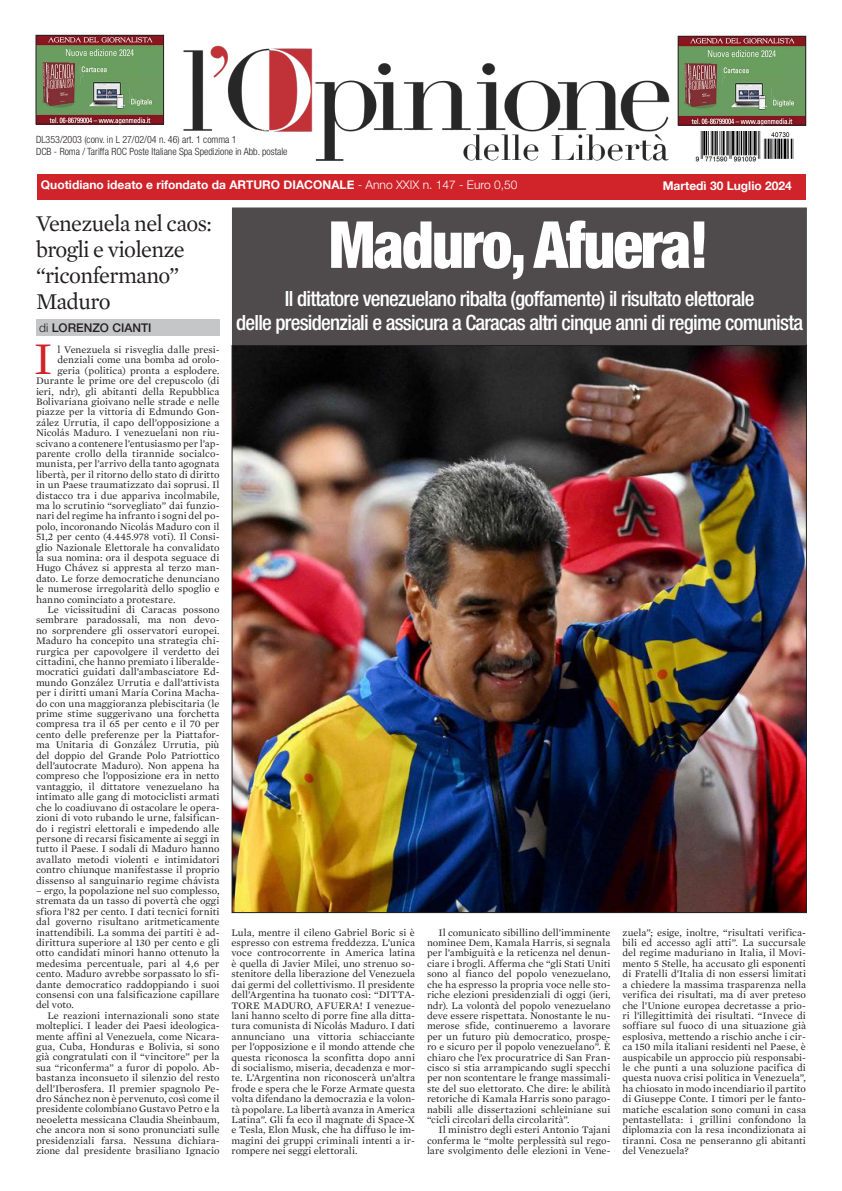
<style>
.page{position:relative;width:842px;height:1191px;background:#fff}
.page>*{position:absolute;margin:0;border:0;box-sizing:border-box;transform-origin:0 0}
.t1{font:900 condensed 65px "Helvetica Neue LT Std";letter-spacing:-.03em;color:#fff;scale:.94 1}
.t2{font:46.2px "Mercury Text G1";color:#d1232a}
.t3{font:23px/26px "Mercury Text G1";letter-spacing:-.03em;color:#231f20}
.t4{font:500 condensed 21px "Helvetica Neue LT Std";letter-spacing:-.035em;color:#fff}
.t5{font:700 12px "Helvetica Neue";color:#fff}
.t6{font:500 12px "Helvetica Neue";color:#231f20}
.t7{font:10.2px/10.4px "Mercury Text G1";color:#231f20;text-align:justify}
.t8{font:300 condensed 10px "Helvetica Neue LT Std";color:#231f20}
.s1{font-weight:300}
</style>
<div class="page">
<img style="left:38px;top:37px;width:124px;height:85px">
<div style="left:36px;top:35px;width:128px;height:89px;border:1px solid #231f20"></div>
<img style="left:183px;top:45px;width:487px;height:116px">
<div style="left:36px;top:174px;width:769px;height:25px;background:#d1232a"></div>
<div style="left:36px;top:319px;width:183px;height:16px;background:#c5c6c8"></div>
<img style="left:694px;top:132px;width:100px;height:30px">
<img style="left:680px;top:38px;width:124px;height:85px">
<div style="left:678px;top:36px;width:128px;height:89px;border:1px solid #231f20"></div>
<img style="left:234px;top:347px;width:571px;height:564px">
<div style="left:232px;top:208px;width:574px;height:136px;background:#4f4b4c"></div>
<div style="left:232px;top:207px;width:575px;height:138px;border:1px solid #231f20"></div>
<p class="t8" style="left:36px;top:134px;width:202px">DL353/2003 (conv. in L 27/02/04 n. 46) art. 1 comma 1</p>
<p class="t8" style="left:36px;top:146px;width:253px">DCB - Roma / Tariffa ROC Poste Italiane Spa Spedizione in Abb. postale</p>
<p class="t5" style="left:41px;top:177px;width:478px">Quotidiano ideato e rifondato da ARTURO DIACONALE <span class="s1">- Anno XXIX n. 147 - Euro 0,50</span></p>
<p class="t5" style="left:663px;top:178px;width:131px">Martedì 30 Luglio 2024</p>
<p class="t3" style="left:36px;top:210px;width:177px">Venezuela nel caos: brogli e violenze</p>
<p class="t3" style="left:36px;top:262px;width:145px">“riconfermano”</p>
<p class="t3" style="left:36px;top:288px;width:76px">Maduro</p>
<p class="t6" style="left:39px;top:321px;width:114px"><span class="s1">di</span> LORENZO CIANTI</p>
<p class="t1" style="left:329px;top:205px;width:405px">Maduro, Afuera!</p>
<p class="t4" style="left:285px;top:286px;width:471px">Il dittatore venezuelano ribalta (goffamente) il risultato elettorale</p>
<p class="t4" style="left:236px;top:310px;width:569px">delle presidenziali e assicura a Caracas altri cinque anni di regime comunista</p>
<p class="t2" style="left:34px;top:331px;width:20px">I</p>
<p class="t7" style="left:57px;top:344px;width:164px">l Venezuela si risveglia dalle presi-</p>
<p class="t7" style="left:57px;top:355px;width:164px">denziali come una bomba ad orolo-</p>
<p class="t7" style="left:57px;top:365px;width:164px">geria (politica) pronta a esplodere.</p>
<p class="t7" style="left:36px;top:375px;width:185px">Durante le prime ore del crepuscolo (di</p>
<p class="t7" style="left:36px;top:386px;width:185px">ieri, ndr), gli abitanti della Repubblica</p>
<p class="t7" style="left:36px;top:396px;width:185px">Bolivariana gioivano nelle strade e nelle</p>
<p class="t7" style="left:36px;top:407px;width:185px">piazze per la vittoria di Edmundo Gon-</p>
<p class="t7" style="left:36px;top:417px;width:185px">zález Urrutia, il capo dell’opposizione a</p>
<p class="t7" style="left:36px;top:427px;width:185px">Nicolás Maduro. I venezuelani non riu-</p>
<p class="t7" style="left:36px;top:438px;width:185px">scivano a contenere l’entusiasmo per l’ap-</p>
<p class="t7" style="left:36px;top:448px;width:185px">parente crollo della tirannide socialco-</p>
<p class="t7" style="left:36px;top:459px;width:185px">munista, per l’arrivo della tanto agognata</p>
<p class="t7" style="left:36px;top:469px;width:185px">libertà, per il ritorno dello stato di diritto</p>
<p class="t7" style="left:36px;top:479px;width:185px">in un Paese traumatizzato dai soprusi. Il</p>
<p class="t7" style="left:36px;top:490px;width:185px">distacco tra i due appariva incolmabile,</p>
<p class="t7" style="left:36px;top:500px;width:185px">ma lo scrutinio “sorvegliato” dai funzio-</p>
<p class="t7" style="left:36px;top:511px;width:185px">nari del regime ha infranto i sogni del po-</p>
<p class="t7" style="left:36px;top:521px;width:185px">polo, incoronando Nicolás Maduro con il</p>
<p class="t7" style="left:36px;top:531px;width:185px">51,2 per cento (4.445.978 voti). Il Consi-</p>
<p class="t7" style="left:36px;top:542px;width:185px">glio Nazionale Elettorale ha convalidato</p>
<p class="t7" style="left:36px;top:552px;width:185px">la sua nomina: ora il despota seguace di</p>
<p class="t7" style="left:36px;top:563px;width:185px">Hugo Chávez si appresta al terzo man-</p>
<p class="t7" style="left:36px;top:573px;width:185px">dato. Le forze democratiche denunciano</p>
<p class="t7" style="left:36px;top:583px;width:185px">le numerose irregolarità dello spoglio e</p>
<p class="t7" style="left:36px;top:594px;width:141px">hanno cominciato a protestare.</p>
<p class="t7" style="left:36px;top:604px;width:185px;text-indent:11px">Le vicissitudini di Caracas possono sembrare paradossali, ma non devo&shy;no sorprendere gli osservatori europei.<br>Maduro ha concepito una strategia chi&shy;rurgica per capovolgere il verdetto dei cittadini, che hanno premiato i liberalde&shy;mocratici guidati dall’ambasciatore Ed&shy;mundo González Urrutia e dall’attivista per i diritti umani María Corina Macha&shy;do con una maggioranza plebiscitaria (le prime stime suggerivano una forchetta compresa tra il 65 per cento e il 70 per cento delle preferenze per la Piattafor&shy;ma Unitaria di González Urrutia, più del doppio del Grande Polo Patriottico dell’autocrate Maduro). Non appena ha compreso che l’opposizione era in netto vantaggio, il dittatore venezuelano ha intimato alle gang di motociclisti armati che lo coadiuvano di ostacolare le opera&shy;zioni di voto rubando le urne, falsifican&shy;do i registri elettorali e impedendo alle persone di recarsi fisicamente ai seggi in tutto il Paese. I sodali di Maduro hanno avallato metodi violenti e intimidatori contro chiunque manifestasse il proprio dissenso al sanguinario regime chávista</p>
<p class="t7" style="left:36px;top:885px;width:185px">– ergo, la popolazione nel suo complesso, stremata da un tasso di povertà che oggi sfiora l’82 per cento. I dati tecnici forniti dal governo risultano aritmeticamente inattendibili. La somma dei partiti è ad&shy;dirittura superiore al 130 per cento e gli otto candidati minori hanno ottenuto la medesima percentuale, pari al 4,6 per cento. Maduro avrebbe sorpassato lo sfi&shy;dante democratico raddoppiando i suoi consensi con una falsificazione capillare del voto.</p>
<p class="t7" style="left:36px;top:1010px;width:185px;text-indent:11px">Le reazioni internazionali sono state molteplici. I leader dei Paesi ideologica&shy;mente affini al Venezuela, come Nicara&shy;gua, Cuba, Honduras e Bolivia, si sono già congratulati con il “vincitore” per la sua “riconferma” a furor di popolo. Ab&shy;bastanza inconsueto il silenzio del resto dell’Iberosfera. Il premier spagnolo Pe&shy;dro Sánchez non è pervenuto, così come il presidente colombiano Gustavo Petro e la neoeletta messicana Claudia Sheinbaum, che ancora non si sono pronunciati sulle presidenziali farsa. Nessuna dichiara&shy;zione dal presidente brasiliano Ignacio</p>
<p class="t7" style="left:231px;top:927px;width:185px">Lula, mentre il cileno Gabriel Boric si è espresso con estrema freddezza. L’unica voce controcorrente in America latina è quella di Javier Milei, uno strenuo so&shy;stenitore della liberazione del Venezuela dai germi del collettivismo. Il presidente dell’Argentina ha tuonato così: “DITTA-TORE MADURO, AFUERA! I venezue&shy;lani hanno scelto di porre fine alla ditta&shy;tura comunista di Nicolás Maduro. I dati annunciano una vittoria schiacciante per l’opposizione e il mondo attende che questa riconosca la sconfitta dopo anni di socialismo, miseria, decadenza e mor&shy;te. L’Argentina non riconoscerà un’altra frode e spera che le Forze Armate questa volta difendano la democrazia e la volon&shy;tà popolare. La libertà avanza in America Latina”. Gli fa eco il magnate di Space-X e Tesla, Elon Musk, che ha diffuso le im&shy;magini dei gruppi criminali intenti a ir&shy;rompere nei seggi elettorali.</p>
<p class="t7" style="left:427px;top:927px;width:185px;text-indent:11px">Il comunicato sibillino dell’imminente nominee Dem, Kamala Harris, si segnala per l’ambiguità e la reticenza nel denun&shy;ciare i brogli. Afferma che “gli Stati Uniti sono al fianco del popolo venezuelano, che ha espresso la propria voce nelle sto&shy;riche elezioni presidenziali di oggi (ieri, ndr). La volontà del popolo venezuelano deve essere rispettata. Nonostante le nu&shy;merose sfide, continueremo a lavorare per un futuro più democratico, prospe&shy;ro e sicuro per il popolo venezuelano”. È chiaro che l’ex procuratrice di San Fran&shy;cisco si stia arrampicando sugli specchi per non scontentare le frange massimali&shy;ste del suo elettorato. Che dire: le abilità retoriche di Kamala Harris sono parago&shy;nabili alle dissertazioni schleiniane sui “cicli circolari della circolarità”.</p>
<p class="t7" style="left:427px;top:1124px;width:185px;text-indent:11px">Il ministro degli esteri Antonio Tajani conferma le “molte perplessità sul rego&shy;lare svolgimento delle elezioni in Vene-</p>
<p class="t7" style="left:622px;top:927px;width:185px">zuela”; esige, inoltre, “risultati verifica&shy;bili ed accesso agli atti”. La succursale del regime maduriano in Italia, il Movi&shy;mento 5 Stelle, ha accusato gli esponenti di Fratelli d’Italia di non essersi limitati a chiedere la massima trasparenza nella verifica dei risultati, ma di aver preteso che l’Unione europea decretasse a prio&shy;ri l’illegittimità dei risultati. “Invece di soffiare sul fuoco di una situazione già esplosiva, mettendo a rischio anche i cir&shy;ca 150 mila italiani residenti nel Paese, è auspicabile un approccio più responsabi&shy;le che punti a una soluzione pacifica di questa nuova crisi politica in Venezuela”, ha chiosato in modo incendiario il partito di Giuseppe Conte. I timori per le fanto&shy;matiche escalation sono comuni in casa pentastellata: i grillini confondono la diplomazia con la resa incondizionata ai tiranni. Cosa ne penseranno gli abitanti del Venezuela?</p>
</div>
